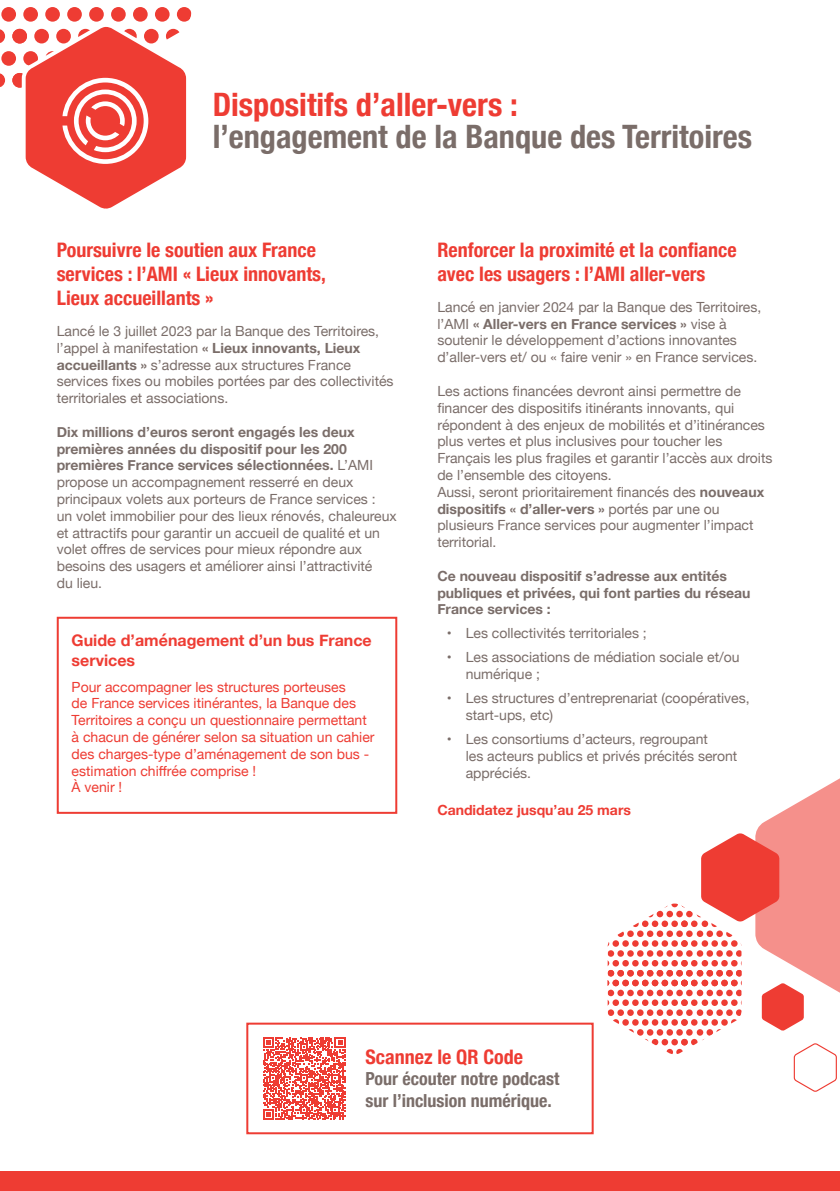
<style>
.page{position:relative;width:840px;height:1191px;background:#fff}
.page>*{position:absolute;margin:0;border:0;box-sizing:border-box;transform-origin:0 0}
.t1{font:700 condensed 32.2px "Helvetica Neue";color:#7a6d69}
.t2{font:700 condensed 32.2px "Helvetica Neue";color:#ee3c33}
.t3{font:700 condensed 20px/24px "Helvetica Neue";color:#ee3c33}
.t4{font:700 condensed 18px/21.6px "Helvetica Neue";color:#7a6d69}
.t5{font:700 16px/19.2px "Helvetica Neue";color:#ee3c33}
.t6{font:14px/16.8px "Helvetica Neue";color:#7a6d69}
.t7{font:14px/16.8px "Helvetica Neue";color:#ee3c33}
.t8{font:700 14px/16.8px "Helvetica Neue";color:#7a6d69}
.t9{font:700 14px "Helvetica Neue";color:#ee3c33}
.s1{font-weight:700}
</style>
<div class="page">
<div style="left:1px;top:7px;width:15px;height:15px;background:#ee3c33;border-radius:50%"></div>
<div style="left:23px;top:7px;width:15px;height:15px;background:#ee3c33;border-radius:50%"></div>
<div style="left:45px;top:7px;width:15px;height:15px;background:#ee3c33;border-radius:50%"></div>
<div style="left:67px;top:7px;width:15px;height:15px;background:#ee3c33;border-radius:50%"></div>
<div style="left:89px;top:7px;width:15px;height:15px;background:#ee3c33;border-radius:50%"></div>
<div style="left:111px;top:7px;width:15px;height:15px;background:#ee3c33;border-radius:50%"></div>
<div style="left:133px;top:7px;width:15px;height:15px;background:#ee3c33;border-radius:50%"></div>
<div style="left:155px;top:7px;width:14px;height:15px;background:#ee3c33;border-radius:50%"></div>
<div style="left:177px;top:7px;width:14px;height:15px;background:#ee3c33;border-radius:50%"></div>
<svg style="left:0;top:21px;width:187px;height:188px"></svg>
<div style="left:0;top:1171px;width:839px;height:20px;background:#ee3c33"></div>
<div style="left:246px;top:1022px;width:347px;height:112px;border:2px solid #ee3c33"></div>
<svg style="left:263px;top:1037px;width:82px;height:82px"></svg>
<svg style="left:607px;top:779px;width:232px;height:312px"></svg>
<div style="left:57px;top:617px;width:340px;height:197px;border:2px solid #ee3c33"></div>
<h1 class="t2" style="left:212px;top:78px;width:306px">Dispositifs d’aller-vers :</h1>
<h1 class="t1" style="left:212px;top:110px;width:540px">l’engagement de la Banque des Territoires</h1>
<h2 class="t3" style="left:57px;top:237px;width:270px">Poursuivre le soutien aux France services : l’AMI « Lieux innovants,<br>Lieux accueillants »</h2>
<h2 class="t3" style="left:437px;top:237px;width:300px">Renforcer la proximité et la confiance avec les usagers : l’AMI aller-vers</h2>
<p class="t6" style="left:57px;top:323px;width:338px">Lancé le 3 juillet 2023 par la Banque des Territoires, l’appel à manifestation <span class="s1">« Lieux innovants, Lieux accueillants »</span> s’adresse aux structures France services fixes ou mobiles portées par des collectivités territoriales et associations.</p>
<p class="t6" style="left:57px;top:424px;width:341px"><span class="s1">Dix millions d’euros seront engagés les deux premières années du dispositif pour les 200 premières France services sélectionnées.</span> L’AMI propose un accompagnement resserré en deux principaux volets aux porteurs de France services :<br>un volet immobilier pour des lieux rénovés, chaleureux et attractifs pour garantir un accueil de qualité et un volet offres de services pour mieux répondre aux besoins des usagers et améliorer ainsi l’attractivité<br>du lieu.</p>
<p class="t6" style="left:437px;top:299px;width:325px">Lancé en janvier 2024 par la Banque des Territoires, l’AMI <span class="s1">« Aller-vers en France services »</span> vise à soutenir le développement d’actions innovantes d’aller-vers et/ ou « faire venir » en France services.</p>
<p class="t6" style="left:437px;top:383px;width:336px">Les actions financées devront ainsi permettre de financer des dispositifs itinérants innovants, qui répondent à des enjeux de mobilités et d’itinérances plus vertes et plus inclusives pour toucher les Français les plus fragiles et garantir l’accès aux droits de l’ensemble des citoyens.<br>Aussi, seront prioritairement financés des <span class="s1">nouveaux dispositifs « d’aller-vers »</span> portés par une ou plusieurs France services pour augmenter l’impact territorial.</p>
<p class="t8" style="left:437px;top:568px;width:314px">Ce nouveau dispositif s’adresse aux entités publiques et privées, qui font parties du réseau<br>France services :</p>
<p class="t6" style="left:446px;top:626px;width:201px">• Les collectivités territoriales ;</p>
<p class="t6" style="left:465px;top:650px;width:275px;text-indent:-19px">• Les associations de médiation sociale et/ou numérique ;</p>
<p class="t6" style="left:465px;top:690px;width:285px;text-indent:-19px">• Les structures d’entreprenariat (coopératives, start-ups, etc)</p>
<p class="t6" style="left:465px;top:731px;width:273px;text-indent:-19px">• Les consortiums d’acteurs, regroupant<br>les acteurs publics et privés précités seront appréciés.</p>
<p class="t5" style="left:72px;top:631px;width:301px">Guide d’aménagement d’un bus France services</p>
<p class="t7" style="left:72px;top:679px;width:304px">Pour accompagner les structures porteuses<br>de France services itinérantes, la Banque des Territoires a conçu un questionnaire permettant à chacun de générer selon sa situation un cahier des charges-type d’aménagement de son bus - estimation chiffrée comprise !<br>À venir !</p>
<p class="t9" style="left:437px;top:798px;width:195px">Candidatez jusqu’au 25 mars</p>
<h2 class="t3" style="left:365px;top:1043px;width:159px">Scannez le QR Code</h2>
<p class="t4" style="left:365px;top:1067px;width:195px">Pour écouter notre podcast sur l’inclusion numérique.</p>
</div>
